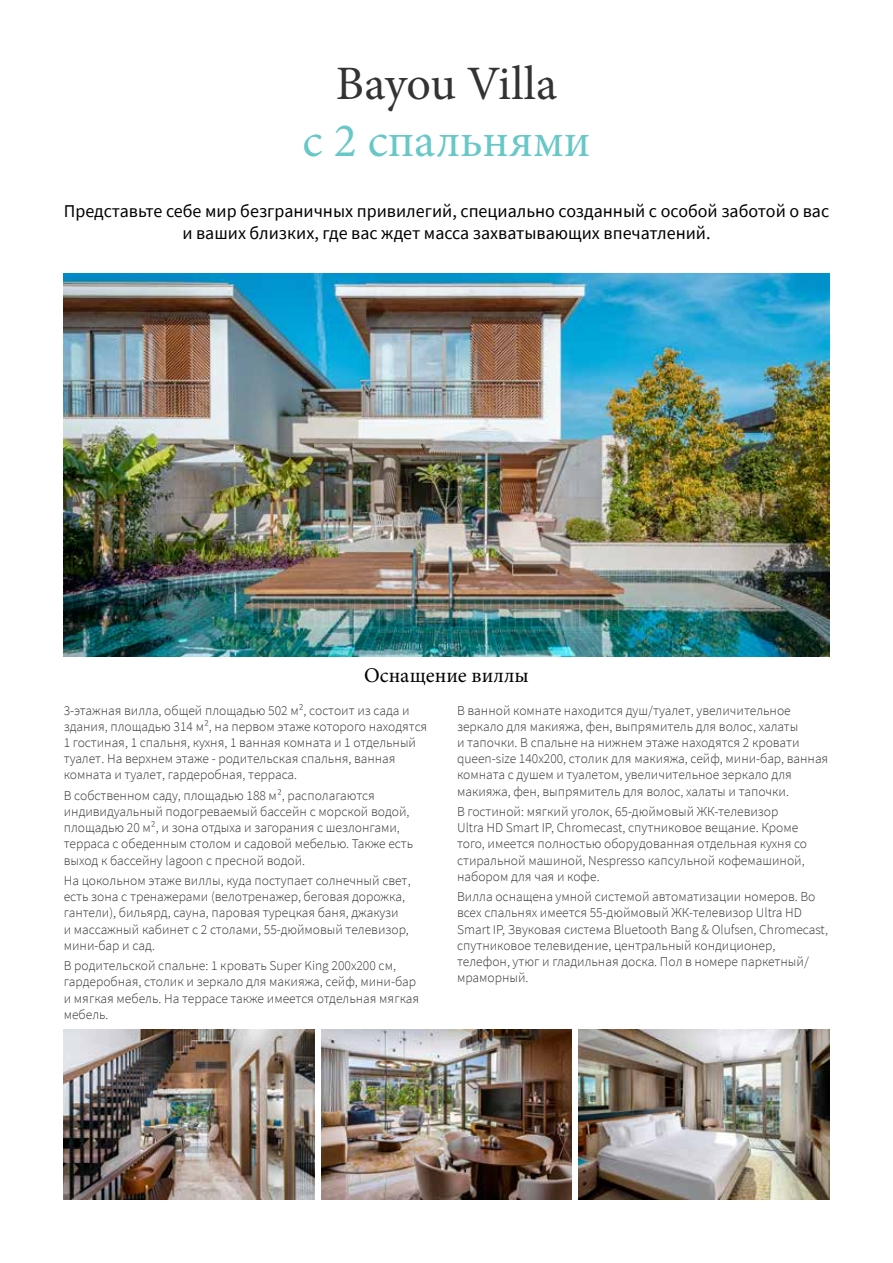
<style>
.page{position:relative;width:893px;height:1263px;background:#fff}
.page>*{position:absolute;margin:0;border:0;box-sizing:border-box;transform-origin:0 0}
.t1{font:48px "Minion Pro";color:#67c8c7}
.t2{font:48px "Minion Pro";color:#333}
.t3{font:21px "Minion Pro";color:#000}
.t4{font:18px/21.6px "Source Sans Pro";color:#000;text-align:center}
.t5{font:300 13.5px/16.2px "Source Sans Pro";color:#333}
</style>
<div class="page">
<img style="left:578px;top:1029px;width:251px;height:170px">
<img style="left:64px;top:1029px;width:251px;height:170px">
<img style="left:321px;top:1029px;width:251px;height:170px">
<img style="left:64px;top:274px;width:765px;height:383px">
<h1 class="t2" style="left:336px;top:51px;width:223px">Bayou Villa</h1>
<h1 class="t1" style="left:303px;top:109px;width:289px">с 2 спальнями</h1>
<h3 class="t4" style="left:64px;top:200px;width:767px">Представьте себе мир безграничных привилегий, специально созданный с особой заботой о вас и ваших близких, где вас ждет масса захватывающих впечатлений.</h3>
<h2 class="t3" style="left:364px;top:661px;width:166px">Оснащение виллы</h2>
<p class="t5" style="left:64px;top:702px;width:365px">3-этажная вилла, общей площадью 502 м², состоит из сада и здания, площадью 314 м², на первом этаже которого находятся 1 гостиная, 1 спальня, кухня, 1 ванная комната и 1 отдельный туалет. На верхнем этаже - родительская спальня, ванная комната и туалет, гардеробная, терраса.</p>
<p class="t5" style="left:64px;top:787px;width:351px">В собственном саду, площадью 188 м², располагаются индивидуальный подогреваемый бассейн с морской водой, площадью 20 м², и зона отдыха и загорания с шезлонгами, терраса с обеденным столом и садовой мебелью. Также есть выход к бассейну lagoon с пресной водой.</p>
<p class="t5" style="left:64px;top:872px;width:348px">На цокольном этаже виллы, куда поступает солнечный свет, есть зона с тренажерами (велотренажер, беговая дорожка, гантели), бильярд, сауна, паровая турецкая баня, джакузи<br>и массажный кабинет с 2 столами, 55-дюймовый телевизор, мини-бар и сад.</p>
<p class="t5" style="left:64px;top:958px;width:357px">В родительской спальне: 1 кровать Super King 200x200 см, гардеробная, столик и зеркало для макияжа, сейф, мини-бар и мягкая мебель. На террасе также имеется отдельная мягкая мебель.</p>
<p class="t5" style="left:457px;top:702px;width:373px">В ванной комнате находится душ/туалет, увеличительное зеркало для макияжа, фен, выпрямитель для волос, халаты<br>и тапочки. В спальне на нижнем этаже находятся 2 кровати queen-size 140х200, столик для макияжа, сейф, мини-бар, ванная комната с душем и туалетом, увеличительное зеркало для макияжа, фен, выпрямитель для волос, халаты и тапочки.</p>
<p class="t5" style="left:457px;top:803px;width:351px">В гостиной: мягкий уголок, 65-дюймовый ЖК-телевизор Ultra HD Smart IP, Chromecast, спутниковое вещание. Кроме того, имеется полностью оборудованная отдельная кухня со стиральной машиной, Nespresso капсульной кофемашиной, набором для чая и кофе.</p>
<p class="t5" style="left:457px;top:889px;width:372px">Вилла оснащена умной системой автоматизации номеров. Во всех спальнях имеется 55-дюймовый ЖК-телевизор Ultra HD Smart IP, Звуковая система Bluetooth Bang &amp; Olufsen, Chromecast, спутниковое телевидение, центральный кондиционер, телефон, утюг и гладильная доска. Пол в номере паркетный/ мраморный.</p>
</div>
